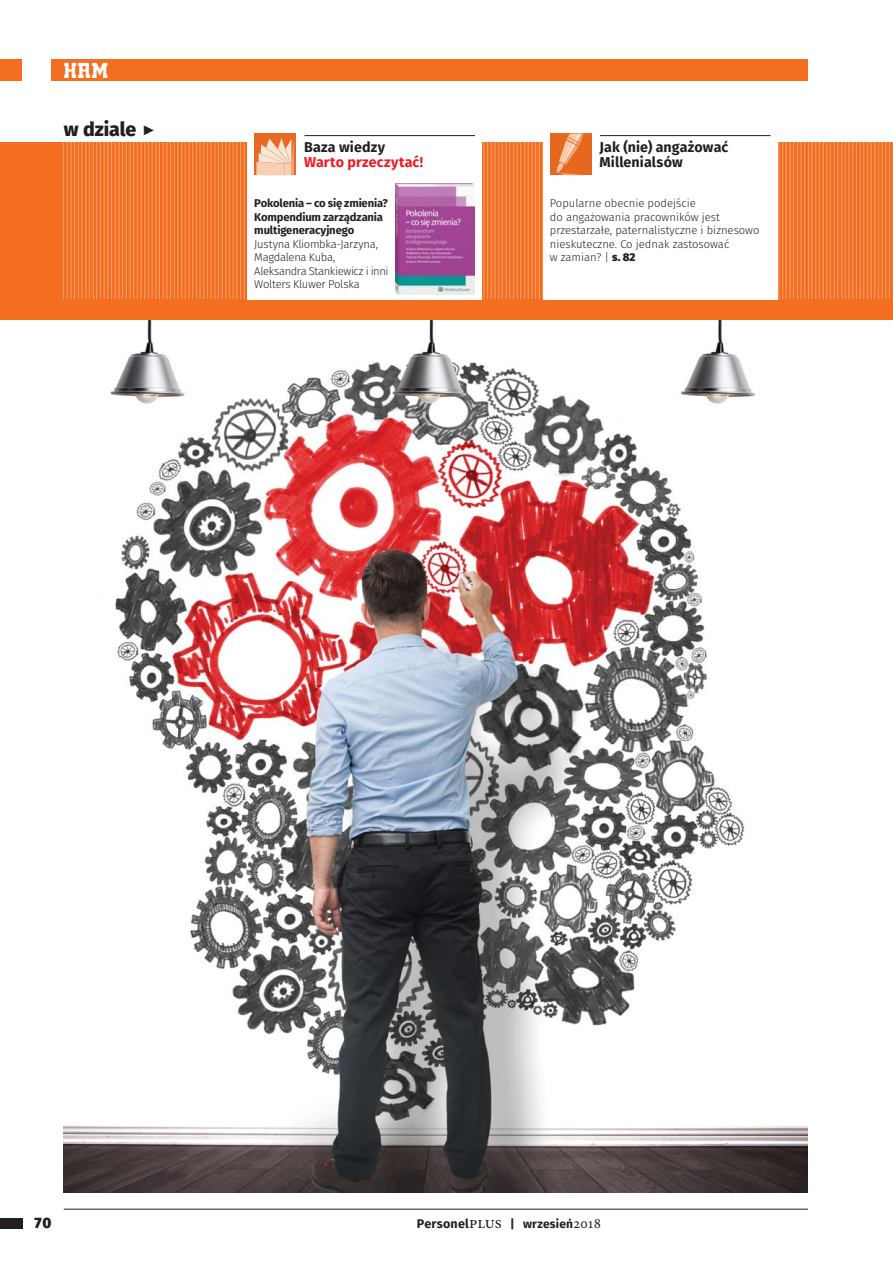
<style>
.page{position:relative;width:893px;height:1263px;background:#fff}
.page>*{position:absolute;margin:0;border:0;box-sizing:border-box;transform-origin:0 0}
.t1{font:22.5px "Trump Town Pro";color:#fff}
.t2{font:800 19.5px "Fira Sans";letter-spacing:-.005em;color:#231f20}
.t3{font:800 15px "Fira Sans";color:#231f20}
.t4{font:700 14.25px/15px "Fira Sans";letter-spacing:.005em;color:#231f20}
.t5{font:700 14.25px "Fira Sans";letter-spacing:.01em;color:#ed1c24}
.t6{font:700 12px "Fira Sans";letter-spacing:.015em;color:#231f20}
.t7{font:300 11.25px/13.5px "Fira Sans";color:#231f20}
.t8{font:300 11.25px/13.5px "Fira Sans";letter-spacing:-.025em;color:#231f20}
.t9{font:700 11.25px/13.5px "Fira Sans";letter-spacing:-.015em;color:#231f20}
.s1{font-family:"Liberation Serif";font-weight:400;font-size:16.5px}
.s2{font-weight:800}
.s3{font-size:12.6px}
.s4{font-family:"Minion Pro";font-weight:400;font-size:17.25px}
.s5{font-family:"Minion Pro";font-weight:400;font-size:15px}
</style>
<div class="page">
<img style="left:64px;top:320px;width:744px;height:872px">
<div style="left:51px;top:60px;width:757px;height:21px;background:#f36e21"></div>
<hr style="left:64px;top:1209px;width:744px;height:1px;background:#231f20">
<div style="left:0;top:1218px;width:22px;height:10px;background:#231f20"></div>
<div style="left:0;top:60px;width:21px;height:21px;background:#f36e21"></div>
<div style="left:0;top:143px;width:893px;height:177px;background:#f36e21"></div>
<img style="left:63px;top:143px;width:830px;height:155px">
<div style="left:247px;top:128px;width:235px;height:172px;background:#fff"></div>
<hr style="left:304px;top:135px;width:171px;height:1px;background:#231f20">
<div style="left:254px;top:134px;width:42px;height:41px;background:#e96824"></div>
<svg style="left:256px;top:138px;width:38px;height:37px"></svg>
<img style="left:396px;top:183px;width:79px;height:111px">
<div style="left:543px;top:128px;width:234px;height:172px;background:#fff"></div>
<hr style="left:600px;top:135px;width:170px;height:1px;background:#231f20">
<div style="left:550px;top:134px;width:42px;height:41px;background:#e6681f"></div>
<svg style="left:556px;top:134px;width:28px;height:41px"></svg>
<h1 class="t1" style="left:64px;top:61px;width:46px">HRM</h1>
<h2 class="t2" style="left:64px;top:120px;width:95px">w dziale <span class="s1">►</span></h2>
<p class="t4" style="left:304px;top:140px;width:83px">Baza wiedzy</p>
<p class="t5" style="left:304px;top:155px;width:121px">Warto przeczytać!</p>
<p class="t9" style="left:254px;top:197px;width:135px">Pokolenia – co się zmienia?<br>Kompendium zarządzania multigeneracyjnego</p>
<p class="t8" style="left:254px;top:238px;width:136px">Justyna Kliombka-Jarzyna,<br>Magdalena Kuba,<br>Aleksandra Stankiewicz i inni<br>Wolters Kluwer Polska</p>
<p class="t4" style="left:600px;top:140px;width:130px">Jak (nie) angażować<br>Millenialsów</p>
<p class="t7" style="left:550px;top:197px;width:211px">Popularne obecnie podejście<br>do angażowania pracowników jest przestarzałe, paternalistyczne i biznesowo nieskuteczne. Co jednak zastosować<br>w zamian? | <span class="s2">s. 82</span></p>
<h3 class="t3" style="left:34px;top:1216px;width:19px">70</h3>
<p class="t6" style="left:417px;top:1218px;width:186px"><span class="s3">Personel</span><span class="s4">plus</span> | wrzesień<span class="s5">2018</span></p>
</div>
